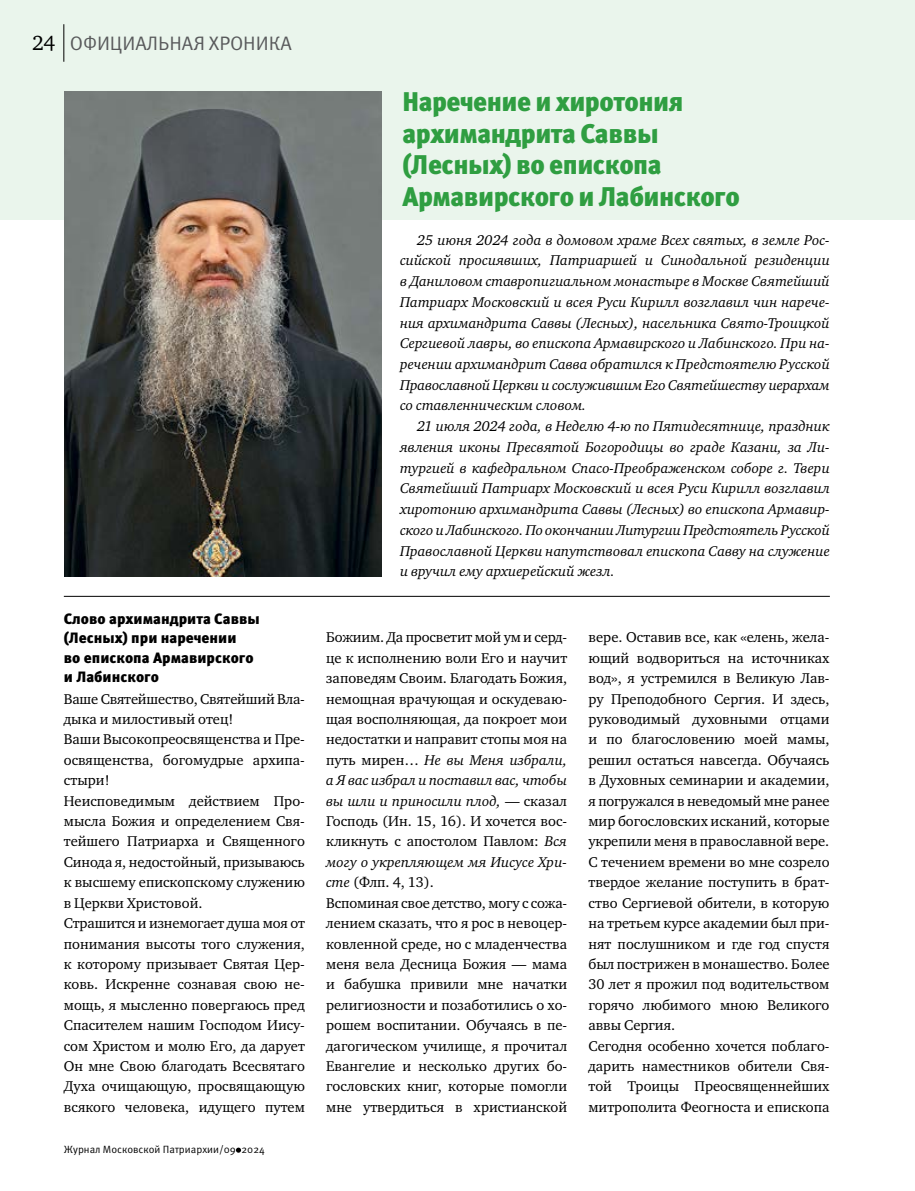
<style>
.page{position:relative;width:915px;height:1191px;background:#fff}
.page>*{position:absolute;margin:0;border:0;box-sizing:border-box;transform-origin:0 0}
.t1{font:900 27px/31.5px "Meta Pro";letter-spacing:-.02em;color:#2f9e41}
.t2{font:19.5px "Meta Pro";letter-spacing:-.005em;color:#58595b}
.t3{font:900 15px/19.5px "Meta Pro";color:#000}
.t4{font:14.55px/20.4px "Charter ITC";color:#000}
.t5{font:italic 14.55px/20.7px "Charter ITC";color:#000;text-align:justify}
.t6{font:10.5px "Meta Pro";color:#000}
.s1{font-family:"Charter ITC";font-size:21px;color:#000}
.s2{font-style:italic}
</style>
<div class="page">
<svg style="left:236px;top:1147px;width:5px;height:5px"></svg>
<div style="left:0;top:0;width:914px;height:220px;background:#eaf5ec"></div>
<img style="left:64px;top:91px;width:317px;height:485px">
<hr style="left:64px;top:596px;width:765px;height:1px;background:#000">
<hr style="left:63px;top:24px;width:1px;height:38px;background:#000">
<h2 class="t2" style="left:32px;top:31px;width:261px"><span class="s1">24</span> ОФИЦИАЛЬНАЯ ХРОНИКА</h2>
<p class="t3" style="left:64px;top:609px;width:197px">Слово архимандрита Саввы (Лесных) при наречении<br>во епископа Армавирского и Лабинского</p>
<p class="t4" style="left:64px;top:688px;width:242px">Ваше Святейшество, Святейший Вла&shy;дыка и милостивый отец!<br>Ваши Высокопреосвященства и Пре&shy;освященства, богомудрые архипа&shy;стыри!<br>Неисповедимым действием Про&shy;мысла Божия и определением Свя&shy;тейшего Патриарха и Священного<br>Синода я, недостойный, призываюсь к высшему епископскому служению в Церкви Христовой.<br>Страшится и изнемогает душа моя от понимания высоты того служения, к которому призывает Святая Цер&shy;ковь. Искренне сознавая свою не&shy;мощь, я мысленно повергаюсь пред<br>Спасителем нашим Господом Иису&shy;сом Христом и молю Его, да дарует<br>Он мне Свою благодать Всесвятаго<br>Духа очищающую, просвящающую всякого человека, идущего путем</p>
<p class="t6" style="left:64px;top:1142px;width:202px">Журнал Московской Патриархии/09 2024</p>
<h1 class="t1" style="left:402px;top:87px;width:339px">Наречение и хиротония архимандрита Саввы (Лесных) во епископа<br>Армавирского и Лабинского</h1>
<p class="t5" style="left:400px;top:229px;width:431px;text-indent:17px">25 июня 2024 года в домовом храме Всех святых, в земле Рос&shy;сийской просиявших, Патриаршей и Синодальной резиденции в Даниловом ставропигиальном монастыре в Москве Святейший Патриарх Московский и всея Руси Кирилл возглавил чин нарече&shy;ния архимандрита Саввы (Лесных), насельника Свято-Троицкой Сергиевой лавры, во епископа Армавирского и Лабинского. При на&shy;речении архимандрит Савва обратился к Предстоятелю Русской Православной Церкви и сослужившим Его Святейшеству иерархам со ставленническим словом.</p>
<p class="t5" style="left:400px;top:416px;width:431px;text-indent:17px">21 июля 2024 года, в Неделю 4-ю по Пятидесятнице, праздник явления иконы Пресвятой Богородицы во граде Казани, за Ли&shy;тургией в кафедральном Спасо-Преображенском соборе г. Твери Святейший Патриарх Московский и всея Руси Кирилл возглавил хиротонию архимандрита Саввы (Лесных) во епископа Армавир&shy;ского и Лабинского. По окончании Литургии Предстоятель Русской Православной Церкви напутствовал епископа Савву на служение и вручил ему архиерейский жезл.</p>
<p class="t4" style="left:326px;top:627px;width:242px">Божиим. Да просветит мой ум и серд&shy;це к исполнению воли Его и научит заповедям Своим. Благодать Божия, немощная врачующая и оскудеваю&shy;щая восполняющая, да покроет мои недостатки и направит стопы моя на путь мирен… <span class="s2">Не вы Меня избрали, а Я вас избрал и поставил вас, чтобы вы шли и приносили плод,</span> — сказал<br>Господь (Ин. 15, 16). И хочется вос&shy;кликнуть с апостолом Павлом: <span class="s2">Вся могу о укрепляющем мя Иисусе Хри&shy;сте</span> (Флп. 4, 13).<br>Вспоминая свое детство, могу с сожа&shy;лением сказать, что я рос в невоцер&shy;ковленной среде, но с младенчества меня вела Десница Божия — мама и бабушка привили мне начатки религиозности и позаботились о хо&shy;рошем воспитании. Обучаясь в пе&shy;дагогическом училище, я прочитал<br>Евангелие и несколько других бо&shy;гословских книг, которые помогли мне утвердиться в христианской</p>
<p class="t4" style="left:588px;top:627px;width:242px">вере. Оставив все, как «елень, жела&shy;ющий водвориться на источниках вод», я устремился в Великую Лав&shy;ру Преподобного Сергия. И здесь, руководимый духовными отцами и по благословению моей мамы, решил остаться навсегда. Обучаясь в Духовных семинарии и академии, я погружался в неведомый мне ранее мир богословских исканий, которые укрепили меня в православной вере.<br>С течением времени во мне созрело твердое желание поступить в брат&shy;ство Сергиевой обители, в которую на третьем курсе академии был при&shy;нят послушником и где год спустя был пострижен в монашество. Более<br>30 лет я прожил под водительством горячо любимого мною Великого аввы Сергия.<br>Сегодня особенно хочется поблаго&shy;дарить наместников обители Свя&shy;той Троицы Преосвященнейших митрополита Феогноста и епископа</p>
</div>
